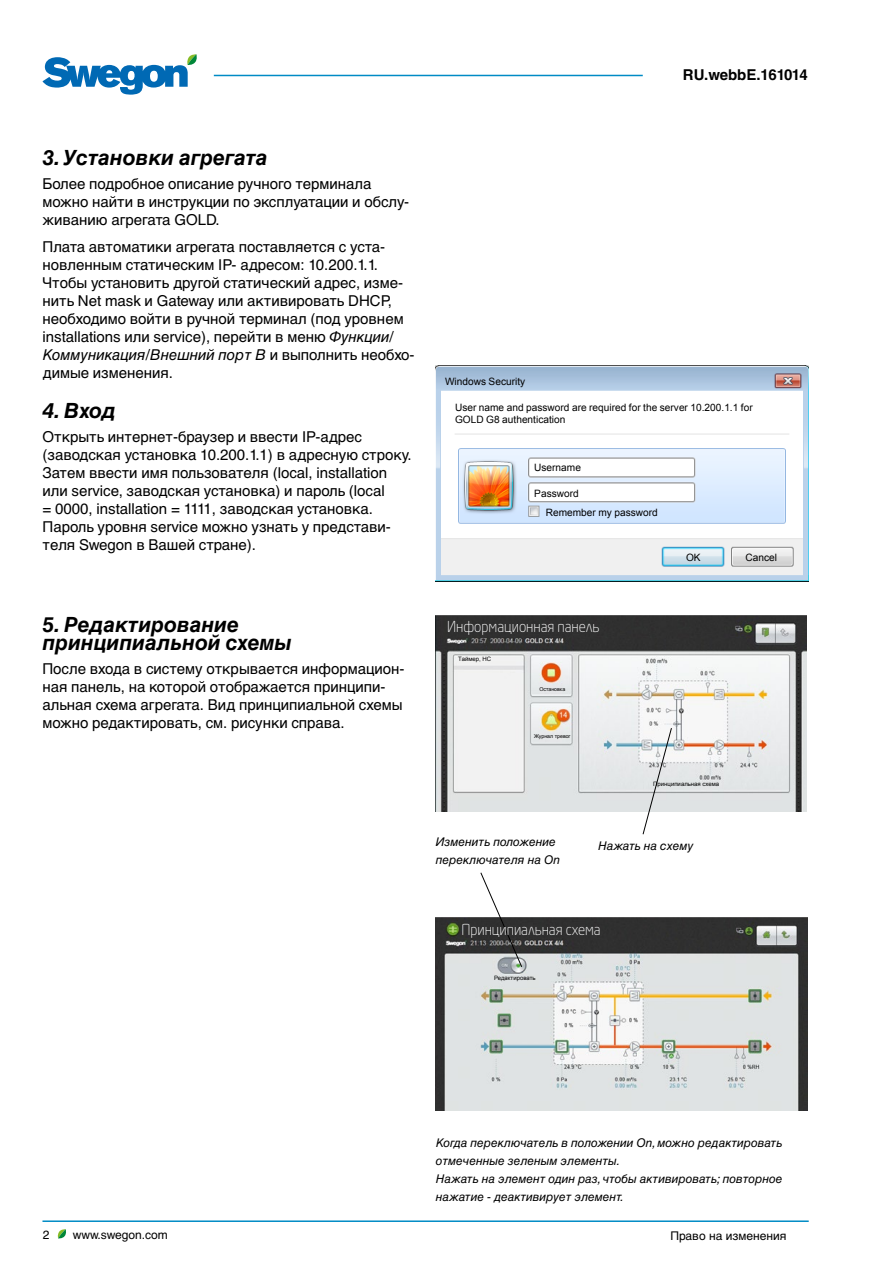
<style>
.page{position:relative;width:893px;height:1263px;background:#fff}
.page>*{position:absolute;margin:0;border:0;box-sizing:border-box;transform-origin:0 0}
.t1{font:21px/18px "Helvetica Cyr Bold Inclined";color:#000}
.t2{font:15px/18px "Helvetica Cyr Upright";color:#000}
.t3{font:15px "Helvetica Cyr Inclined";color:#000}
.t4{font:300 15px "Neo Sans Pro Cyr";color:#fff;scale:.93 1}
.t5{font:700 15px "Helvetica Cyr";letter-spacing:-.01em;color:#000}
.t6{font:12px/18px "Helvetica Cyr Inclined";color:#000}
.t7{font:12px "Helvetica Cyr Upright";color:#000}
.t8{font:10.2px/12.1px "Arial";color:#000}
.t9{font:6px "Arial";color:#000}
.t10{font:5.25px "Arial";color:#000}
.s1{font-family:"Helvetica Cyr Inclined"}
.s2{font-family:"Helvetica Cyr Upright"}
</style>
<div class="page">
<hr style="left:214px;top:75px;width:429px;height:1px;background:#008bc5">
<svg style="left:42px;top:54px;width:155px;height:41px"></svg>
<hr style="left:42px;top:1220px;width:767px;height:2px;background:#008bc5">
<svg style="left:57px;top:1229px;width:9px;height:9px"></svg>
<img style="left:436px;top:615px;width:370px;height:197px">
<img style="left:436px;top:917px;width:372px;height:194px">
<svg style="left:480px;top:872px;width:43px;height:96px"></svg>
<svg style="left:642px;top:727px;width:30px;height:108px"></svg>
<img style="left:435px;top:366px;width:373px;height:215px">
<p class="t5" style="left:683px;top:66px;width:127px">RU.webbE.161014</p>
<h1 class="t1" style="left:43px;top:149px;width:227px">3. Установки агрегата</h1>
<p class="t2" style="left:43px;top:175px;width:368px">Более подробное описание ручного терминала можно найти в инструкции по эксплуатации и обслу&shy;живанию агрегата GOLD.</p>
<p class="t2" style="left:43px;top:238px;width:363px">Плата автоматики агрегата поставляется с уста&shy;новленным статическим IP- адресом: 10.200.1.1.<br>Чтобы установить другой статический адрес, изме&shy;нить Net mask и Gateway или активировать DHCP, необходимо войти в ручной терминал (под уровнем installations или service), перейти в меню <span class="s1">Функции/</span></p>
<p class="t3" style="left:43px;top:346px;width:374px">Коммуникация/Внешний порт В <span class="s2">и выполнить необхо-</span></p>
<p class="t2" style="left:43px;top:364px;width:132px">димые изменения.</p>
<h1 class="t1" style="left:43px;top:401px;width:75px">4. Вход</h1>
<p class="t2" style="left:43px;top:428px;width:371px">Открыть интернет-браузер и ввести IP-адрес (заводская установка 10.200.1.1) в адресную строку.<br>Затем ввести имя пользователя (local, installation или service, заводская установка) и пароль (local<br>= 0000, installation = 1111, заводская установка.<br>Пароль уровня service можно узнать у представи&shy;теля Swegon в Вашей стране).</p>
<p class="t8" style="left:445px;top:376px;width:82px">Windows Security</p>
<p class="t8" style="left:455px;top:402px;width:299px">User name and password are required for the server 10.200.1.1 for<br>GOLD G8 authentication</p>
<p class="t8" style="left:534px;top:462px;width:48px">Username</p>
<p class="t8" style="left:546px;top:484px;width:113px;line-height:19px;text-indent:-12px">Password<br>Remember my password</p>
<p class="t8" style="left:686px;top:551px;width:16px">OK</p>
<p class="t8" style="left:746px;top:551px;width:33px">Cancel</p>
<h1 class="t1" style="left:42px;top:615px;width:251px">5. Редактирование принципиальной схемы</h1>
<p class="t2" style="left:42px;top:660px;width:363px">После входа в систему открывается информацион&shy;ная панель, на которой отображается принципи&shy;альная схема агрегата. Вид принципиальной схемы можно редактировать, см. рисунки справа.</p>
<p class="t4" style="left:447px;top:618px;width:165px">Информационная панель</p>
<p class="t9" style="left:458px;top:655px;width:34px">Таймер, НС</p>
<p class="t10" style="left:539px;top:685px;width:27px">Остановка</p>
<p class="t10" style="left:534px;top:733px;width:38px">Журнал тревог</p>
<p class="t9" style="left:653px;top:780px;width:67px">Принципиальная схема</p>
<p class="t6" style="left:436px;top:833px;width:121px">Изменить положение</p>
<p class="t6" style="left:598px;top:836px;width:97px">Нажать на схему</p>
<p class="t6" style="left:436px;top:851px;width:126px">переключателя на On</p>
<p class="t4" style="left:461px;top:921px;width:151px">Принципиальная схема</p>
<p class="t9" style="left:494px;top:974px;width:43px">Редактировать</p>
<p class="t6" style="left:436px;top:1134px;width:348px">Когда переключатель в положении On, можно редактировать отмеченные зеленым элементы.<br>Нажать на элемент один раз, чтобы активировать; повторное нажатие - деактивирует элемент.</p>
<p class="t7" style="left:43px;top:1228px;width:8px">2</p>
<p class="t7" style="left:73px;top:1228px;width:97px">www.swegon.com</p>
<p class="t7" style="left:670px;top:1229px;width:117px">Право на изменения</p>
</div>
